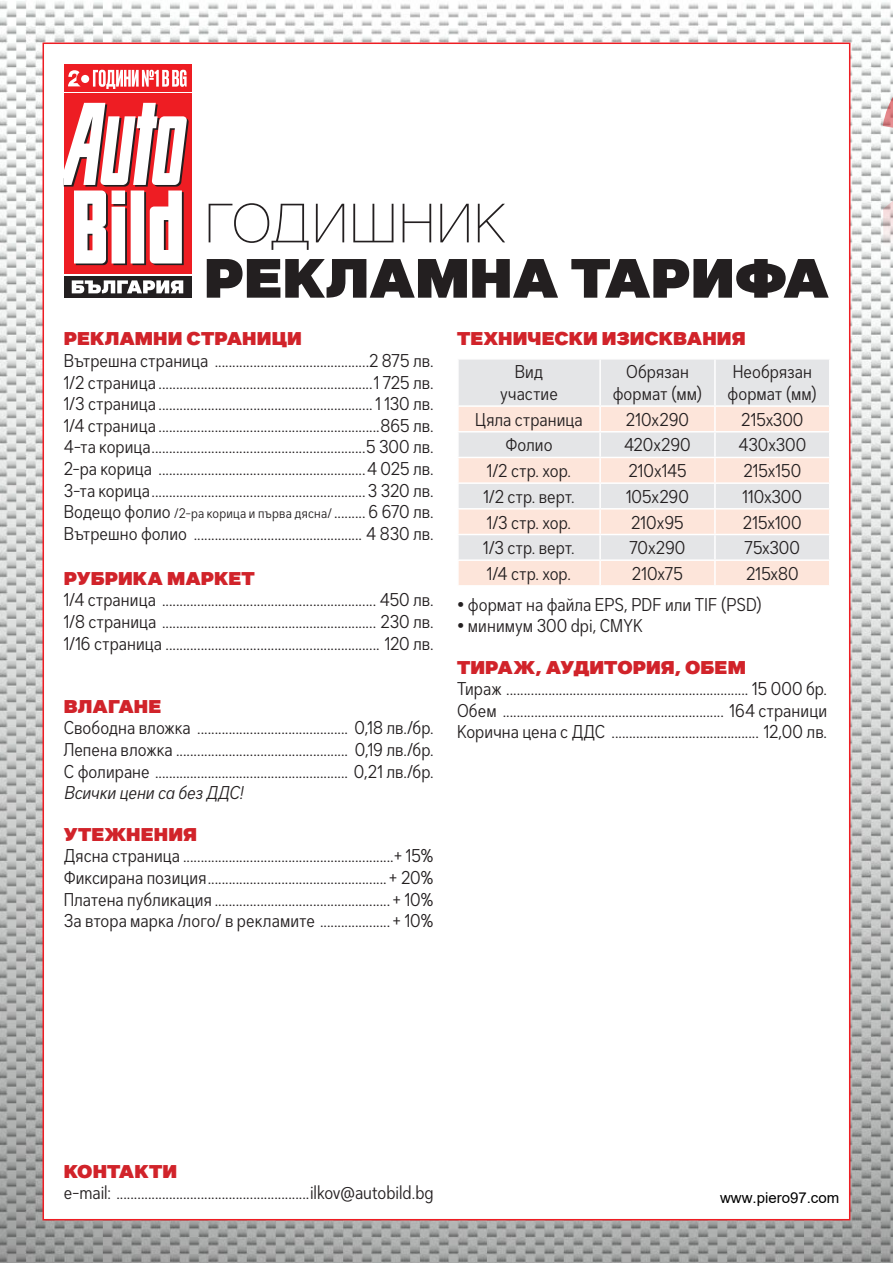
<style>
.page{position:relative;width:893px;height:1263px;background:#fff}
.page>*{position:absolute;margin:0;border:0;box-sizing:border-box;transform-origin:0 0}
.t1{font:900 53.7px "Dexa Pro";color:#231f20}
.t2{font:100 53.7px "Dexa Pro";color:#231f20}
.t3{font:300 18px/21.6px "Dexa Pro Narrow";color:#231f20;text-align:center}
.t4{font:900 18px "Dexa Pro";color:#d1232a}
.t5{font:italic 300 18px "Dexa Pro Narrow";letter-spacing:-.005em;color:#231f20}
.t6{font:15px "Arial";color:#000}
.s1{font-size:13.5px}
</style>
<div class="page">
<img style="left:0;top:1px;width:893px;height:1262px">
<div style="left:43px;top:43px;width:807px;height:1177px;background:#fff;border:2px solid #ee1d23"></div>
<div style="left:64px;top:276px;width:127px;height:22px;background:#231f20"></div>
<svg style="left:72px;top:280px;width:111px;height:13px"></svg>
<div style="left:64px;top:64px;width:127px;height:27px;background:#ee1d23"></div>
<svg style="left:68px;top:70px;width:11px;height:16px"></svg>
<svg style="left:76px;top:70px;width:18px;height:18px"></svg>
<div style="left:81px;top:75px;width:8px;height:8px;background:#fff;border-radius:50%"></div>
<svg style="left:93px;top:70px;width:94px;height:19px"></svg>
<div style="left:64px;top:94px;width:127px;height:180px;background:#ee1d23"></div>
<svg style="left:64px;top:103px;width:125px;height:162px"></svg>
<div style="left:459px;top:360px;width:370px;height:45px;background:#e4e5e7"></div>
<svg style="left:459px;top:407px;width:370px;height:178px;fill:#fde5da"></svg>
<hr style="left:599px;top:360px;width:2px;height:45px;background:#fff">
<hr style="left:714px;top:360px;width:2px;height:45px;background:#fff">
<hr style="left:599px;top:407px;width:2px;height:24px;background:#fff">
<hr style="left:714px;top:407px;width:2px;height:24px;background:#fff">
<hr style="left:457px;top:431px;width:143px;height:1px;background:#fff">
<hr style="left:600px;top:431px;width:115px;height:1px;background:#fff">
<hr style="left:599px;top:432px;width:2px;height:25px;background:#fff">
<hr style="left:715px;top:431px;width:115px;height:1px;background:#fff">
<hr style="left:714px;top:432px;width:2px;height:25px;background:#fff">
<hr style="left:457px;top:457px;width:143px;height:1px;background:#fff">
<hr style="left:600px;top:457px;width:115px;height:1px;background:#fff">
<hr style="left:599px;top:458px;width:2px;height:24px;background:#fff">
<hr style="left:715px;top:457px;width:115px;height:1px;background:#fff">
<hr style="left:714px;top:458px;width:2px;height:24px;background:#fff">
<hr style="left:457px;top:482px;width:143px;height:2px;background:#fff">
<hr style="left:600px;top:482px;width:115px;height:2px;background:#fff">
<hr style="left:599px;top:484px;width:2px;height:24px;background:#fff">
<hr style="left:715px;top:482px;width:115px;height:2px;background:#fff">
<hr style="left:714px;top:484px;width:2px;height:24px;background:#fff">
<hr style="left:457px;top:508px;width:143px;height:2px;background:#fff">
<hr style="left:600px;top:508px;width:115px;height:2px;background:#fff">
<hr style="left:599px;top:510px;width:2px;height:24px;background:#fff">
<hr style="left:715px;top:508px;width:115px;height:2px;background:#fff">
<hr style="left:714px;top:510px;width:2px;height:24px;background:#fff">
<hr style="left:457px;top:534px;width:143px;height:1px;background:#fff">
<hr style="left:600px;top:534px;width:115px;height:1px;background:#fff">
<hr style="left:599px;top:535px;width:2px;height:24px;background:#fff">
<hr style="left:715px;top:534px;width:115px;height:1px;background:#fff">
<hr style="left:714px;top:535px;width:2px;height:24px;background:#fff">
<hr style="left:457px;top:559px;width:143px;height:2px;background:#fff">
<hr style="left:600px;top:559px;width:115px;height:2px;background:#fff">
<hr style="left:599px;top:561px;width:2px;height:24px;background:#fff">
<hr style="left:715px;top:559px;width:115px;height:2px;background:#fff">
<hr style="left:714px;top:561px;width:2px;height:24px;background:#fff">
<p class="t2" style="left:204px;top:191px;width:304px">ГОДИШНИК</p>
<p class="t1" style="left:204px;top:245px;width:627px">РЕКЛАМНА ТАРИФА</p>
<p class="t4" style="left:64px;top:328px;width:239px">РЕКЛАМНИ СТРАНИЦИ</p>
<p class="t3" style="left:64px;top:350px;width:371px">Вътрешна страница ............................................2 875 лв.</p>
<p class="t3" style="left:64px;top:371px;width:371px">1/2 страница .............................................................1 725 лв.</p>
<p class="t3" style="left:64px;top:393px;width:371px">1/3 страница ............................................................. 1 130 лв.</p>
<p class="t3" style="left:64px;top:414px;width:371px">1/4 страница ...............................................................865 лв.</p>
<p class="t3" style="left:64px;top:436px;width:371px">4-та корица.............................................................5 300 лв.</p>
<p class="t3" style="left:64px;top:458px;width:371px">2-ра корица ...........................................................4 025 лв.</p>
<p class="t3" style="left:64px;top:479px;width:371px">3-та корица.............................................................3 320 лв.</p>
<p class="t3" style="left:64px;top:501px;width:371px">Водещо фолио <span class="s1">/2-ра корица и първа дясна/</span>......... 6 670 лв.</p>
<p class="t3" style="left:64px;top:522px;width:371px">Вътрешно фолио ................................................ 4 830 лв.</p>
<p class="t4" style="left:457px;top:328px;width:290px">ТЕХНИЧЕСКИ ИЗИСКВАНИЯ</p>
<p class="t3" style="left:500px;top:361px;width:59px">Вид участие</p>
<p class="t3" style="left:613px;top:361px;width:91px">Oбрязан формат (мм)</p>
<p class="t3" style="left:727px;top:361px;width:91px;text-align:left">Необрязан формат (мм)</p>
<p class="t3" style="left:475px;top:408px;width:109px">Цяла страница</p>
<p class="t3" style="left:626px;top:408px;width:65px">210x290</p>
<p class="t3" style="left:741px;top:408px;width:64px">215x300</p>
<p class="t3" style="left:505px;top:434px;width:49px">Фолио</p>
<p class="t3" style="left:624px;top:434px;width:68px">420x290</p>
<p class="t3" style="left:738px;top:434px;width:69px">430x300</p>
<p class="t3" style="left:487px;top:460px;width:85px">1/2 стр. хор.</p>
<p class="t3" style="left:628px;top:460px;width:60px">210x145</p>
<p class="t3" style="left:743px;top:460px;width:59px">215x150</p>
<p class="t3" style="left:483px;top:486px;width:93px">1/2 стр. верт.</p>
<p class="t3" style="left:626px;top:486px;width:64px">105x290</p>
<p class="t3" style="left:743px;top:486px;width:61px">110x300</p>
<p class="t3" style="left:487px;top:511px;width:86px">1/3 стр. хор.</p>
<p class="t3" style="left:631px;top:511px;width:54px">210x95</p>
<p class="t3" style="left:743px;top:511px;width:60px">215x100</p>
<p class="t3" style="left:483px;top:537px;width:93px">1/3 стр. верт.</p>
<p class="t3" style="left:630px;top:537px;width:57px">70x290</p>
<p class="t3" style="left:744px;top:537px;width:57px">75x300</p>
<p class="t3" style="left:487px;top:563px;width:85px">1/4 стр. хор.</p>
<p class="t3" style="left:632px;top:563px;width:53px">210x75</p>
<p class="t3" style="left:746px;top:563px;width:54px">215x80</p>
<p class="t4" style="left:64px;top:567px;width:193px">РУБРИКА МАРКЕТ</p>
<p class="t3" style="left:64px;top:589px;width:371px">1/4 страница ............................................................. 450 лв.</p>
<p class="t3" style="left:64px;top:611px;width:371px">1/8 страница ............................................................. 230 лв.</p>
<p class="t3" style="left:64px;top:632px;width:371px">1/16 страница ............................................................. 120 лв.</p>
<p class="t3" style="left:457px;top:593px;width:306px">• формат на файла EPS, PDF или TIF (PSD)</p>
<p class="t3" style="left:457px;top:615px;width:187px">• минимум 300 dpi, CMYK</p>
<p class="t4" style="left:64px;top:695px;width:99px">ВЛАГАНЕ</p>
<p class="t3" style="left:64px;top:717px;width:371px">Свободна вложка ........................................... 0,18 лв./бр.</p>
<p class="t3" style="left:64px;top:739px;width:371px">Лепена вложка ................................................. 0,19 лв./бр.</p>
<p class="t3" style="left:64px;top:760px;width:371px">С фолиране ....................................................... 0,21 лв./бр.</p>
<p class="t5" style="left:64px;top:782px;width:181px">Всички цени са без ДДС!</p>
<p class="t4" style="left:64px;top:823px;width:135px">УТЕЖНЕНИЯ</p>
<p class="t3" style="left:64px;top:845px;width:371px">Дясна страница ............................................................+ 15%</p>
<p class="t3" style="left:64px;top:867px;width:371px">Фиксирана позиция................................................... + 20%</p>
<p class="t3" style="left:64px;top:888px;width:371px">Платена публикация .................................................. + 10%</p>
<p class="t3" style="left:64px;top:910px;width:371px">За втора марка /лого/ в рекламите .................... + 10%</p>
<p class="t4" style="left:457px;top:656px;width:290px">ТИРАЖ, АУДИТОРИЯ, ОБЕМ</p>
<p class="t3" style="left:457px;top:678px;width:371px">Тираж ..................................................................... 15 000 бр.</p>
<p class="t3" style="left:457px;top:699px;width:371px">Обем ............................................................... 164 страници</p>
<p class="t3" style="left:457px;top:721px;width:371px">Корична цена с ДДС .......................................... 12,00 лв.</p>
<p class="t4" style="left:64px;top:1160px;width:115px">КОНТАКТИ</p>
<p class="t3" style="left:64px;top:1182px;width:371px">e-mail: .......................................................ilkov@autobild.bg</p>
<p class="t6" style="left:720px;top:1187px;width:121px">www.piero97.com</p>
</div>
